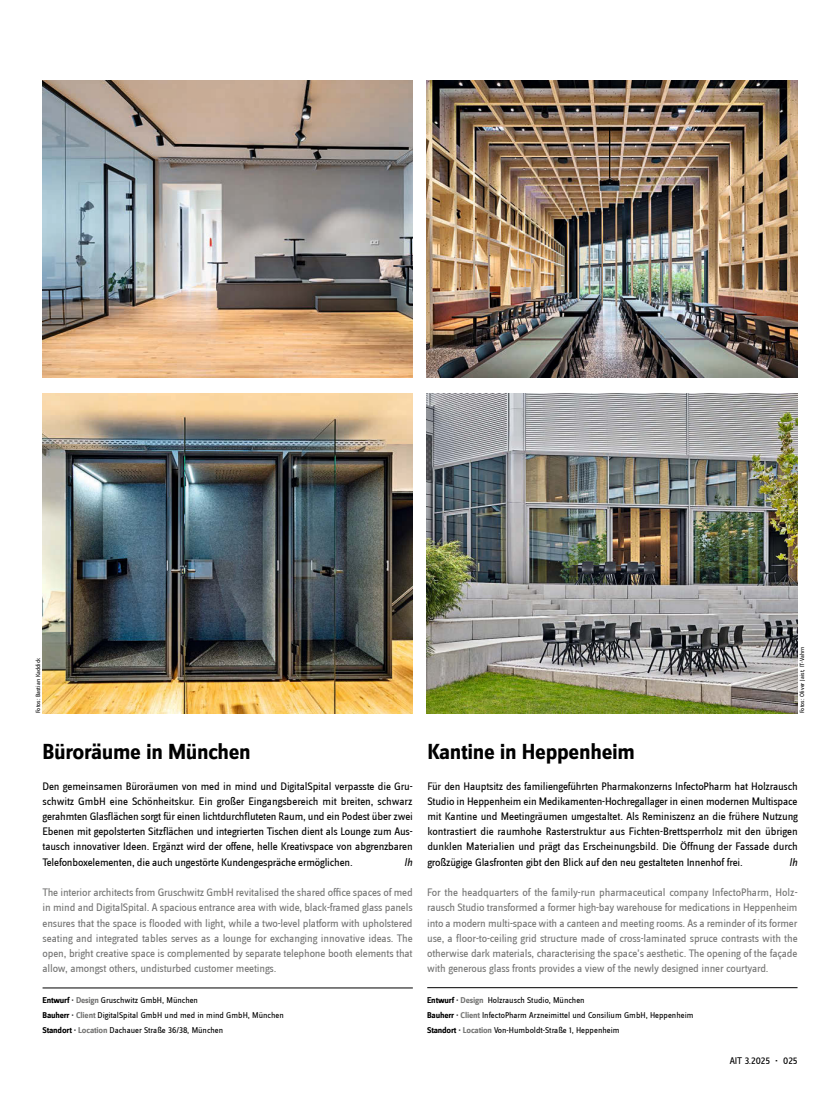
<style>
.page{position:relative;width:833px;height:1099px;background:#fff}
.page>*{position:absolute;margin:0;border:0;box-sizing:border-box;transform-origin:0 0}
.t1{font:700 22.5px "Zine Sans Dis";letter-spacing:-.015em;color:#000}
.t2{font:11.25px/15.2px "Zine Sans Dis";letter-spacing:-.015em;color:#757574;text-align:justify}
.t3{font:11.25px/15.2px "Zine Sans Dis";letter-spacing:-.015em;color:#000;text-align:justify}
.t4{font:italic 11.25px "Zine Sans Dis";color:#000}
.t5{font:10px "Zine Sans Dis";letter-spacing:-.01em;color:#000}
.t6{font:8.75px/15.2px "Zine Sans Dis";color:#000}
.t7{font:6.25px "Zine Sans Dis";letter-spacing:.005em;color:#000}
.s1{font-weight:700}
.s2{font-weight:700;color:#757574}
</style>
<div class="page">
<img style="left:427px;top:393px;width:370px;height:320px">
<hr style="left:427px;top:987px;width:370px;height:1px;background:#000">
<img style="left:427px;top:81px;width:370px;height:297px">
<img style="left:42px;top:393px;width:371px;height:320px">
<hr style="left:43px;top:987px;width:370px;height:1px;background:#000">
<img style="left:43px;top:81px;width:370px;height:297px">
<p class="t7" style="left:35px;top:713px;width:57px;rotate:-90deg">Fotos: Bastian Kaddick</p>
<h1 class="t1" style="left:43px;top:740px;width:210px">Büroräume in München</h1>
<p class="t3" style="left:43px;top:778px;width:372px">Den gemeinsamen Büroräumen von med in mind und DigitalSpital verpasste die Gru&shy;schwitz GmbH eine Schönheitskur. Ein großer Eingangsbereich mit breiten, schwarz gerahmten Glasflächen sorgt für einen lichtdurchfluteten Raum, und ein Podest über zwei Ebenen mit gepolsterten Sitzflächen und integrierten Tischen dient als Lounge zum Aus&shy;tausch innovativer Ideen. Ergänzt wird der offene, helle Kreativspace von abgrenzbaren Telefonboxelementen, die auch ungestörte Kundengespräche ermöglichen.</p>
<p class="t4" style="left:404px;top:856px;width:10px">lh</p>
<p class="t2" style="left:43px;top:885px;width:372px">The interior architects from Gruschwitz GmbH revitalised the shared office spaces of med in mind and DigitalSpital. A spacious entrance area with wide, black-framed glass panels ensures that the space is flooded with light, while a two-level platform with upholstered seating and integrated tables serves as a lounge for exchanging innovative ideas. The open, bright creative space is complemented by separate telephone booth elements that allow, amongst others, undisturbed customer meetings.</p>
<p class="t6" style="left:43px;top:992px;width:243px"><span class="s1">Entwurf</span> • <span class="s2">Design</span> Gruschwitz GmbH, München<br><span class="s1">Bauherr</span> • <span class="s2">Client</span> DigitalSpital GmbH und med in mind GmbH, München<br><span class="s1">Standort</span> • <span class="s2">Location</span> Dachauer Straße 36/38, München</p>
<p class="t7" style="left:799px;top:713px;width:68px;rotate:-90deg">Fotos: Oliver Jaist, IT-Vahrn</p>
<h1 class="t1" style="left:427px;top:740px;width:209px">Kantine in Heppenheim</h1>
<p class="t3" style="left:427px;top:778px;width:372px">Für den Hauptsitz des familiengeführten Pharmakonzerns InfectoPharm hat Holzrausch Studio in Heppenheim ein Medikamenten-Hochregallager in einen modernen Multispace mit Kantine und Meetingräumen umgestaltet. Als Reminiszenz an die frühere Nutzung kontrastiert die raumhohe Rasterstruktur aus Fichten-Brettsperrholz mit den übrigen dunklen Materialien und prägt das Erscheinungsbild. Die Öffnung der Fassade durch großzügige Glasfronten gibt den Blick auf den neu gestalteten Innenhof frei.</p>
<p class="t4" style="left:789px;top:856px;width:10px">lh</p>
<p class="t2" style="left:427px;top:885px;width:372px">For the headquarters of the family-run pharmaceutical company InfectoPharm, Holz&shy;rausch Studio transformed a former high-bay warehouse for medications in Heppenheim into a modern multi-space with a canteen and meeting rooms. As a reminder of its former use, a floor-to-ceiling grid structure made of cross-laminated spruce contrasts with the otherwise dark materials, characterising the space’s aesthetic. The opening of the façade with generous glass fronts provides a view of the newly designed inner courtyard.</p>
<p class="t6" style="left:427px;top:992px;width:268px"><span class="s1">Entwurf</span> • <span class="s2">Design</span> Holzrausch Studio, München<br><span class="s1">Bauherr</span> • <span class="s2">Client</span> InfectoPharm Arzneimittel und Consilium GmbH, Heppenheim<br><span class="s1">Standort</span> • <span class="s2">Location</span> Von-Humboldt-Straße 1, Heppenheim</p>
<p class="t5" style="left:729px;top:1055px;width:69px">AIT 3.2025 • 025</p>
</div>
